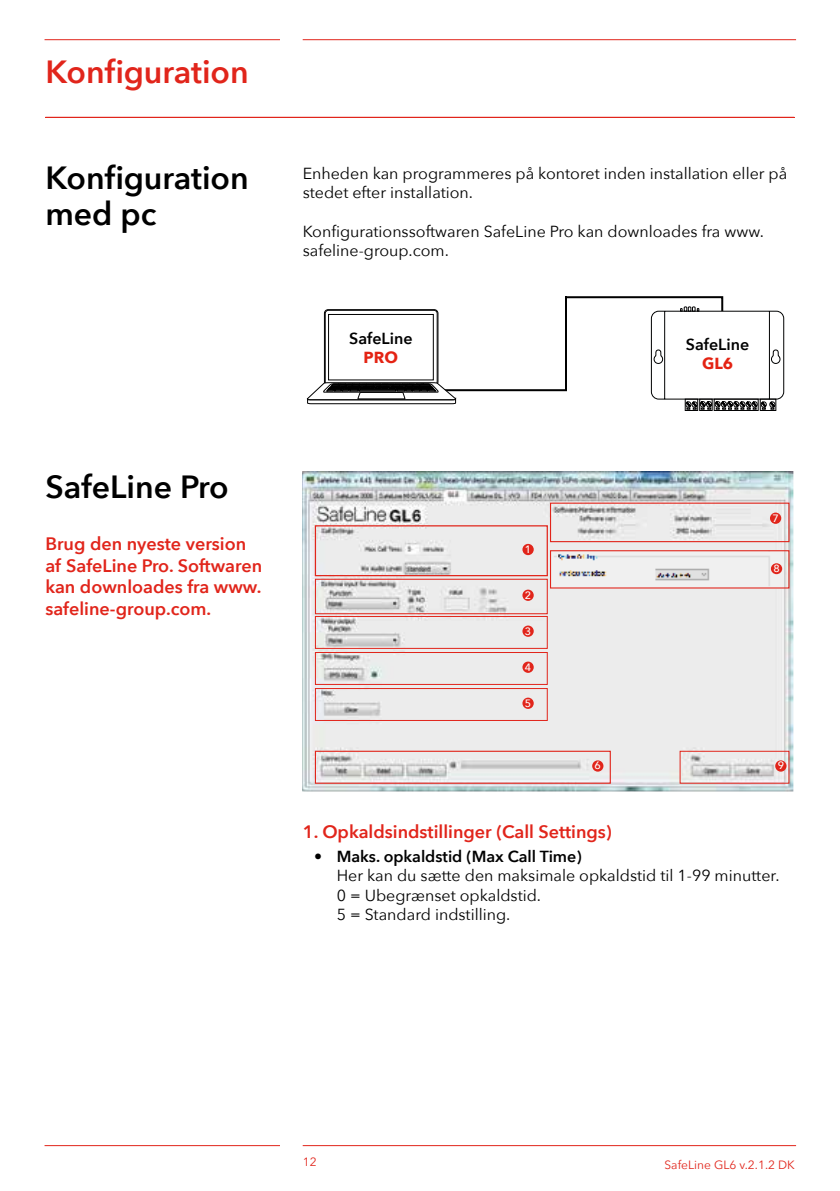
<style>
.page{position:relative;width:840px;height:1191px;background:#fff}
.page>*{position:absolute;margin:0;border:0;box-sizing:border-box;transform-origin:0 0}
.t1{font:600 32px/36px "Avenir Next";color:#000}
.t2{font:600 32px "Avenir Next";color:#e1251b}
.t3{font:600 18px/21.6px "Avenir Next";color:#e1251b}
.t4{font:16px/19.2px "Avenir Next";color:#000}
.t5{font:600 16px "Avenir Next";color:#000}
.t6{font:700 16px "Avenir Next";color:#e42313}
.t7{font:12px "Avenir Next";color:#e1251b}
.t8{font:500 10.6px "Avenir Next";color:#fff}
.t9{font:500 10.4px "Avenir Next";color:#fff}
.s1{font-weight:600}
</style>
<div class="page">
<hr style="left:302px;top:1145px;width:493px;height:1px;background:#e1251b">
<hr style="left:44px;top:1145px;width:236px;height:1px;background:#e1251b">
<hr style="left:302px;top:39px;width:493px;height:1px;background:#e1251b">
<hr style="left:44px;top:39px;width:236px;height:1px;background:#e1251b">
<svg style="left:45px;top:117px;width:749px;height:1px"></svg>
<img style="left:302px;top:471px;width:490px;height:321px">
<div style="left:314px;top:525px;width:233px;height:51px;border:1px solid #e1251b"></div>
<div style="left:522px;top:544px;width:11px;height:11px;background:#e1251b;border-radius:50%"></div>
<div style="left:315px;top:579px;width:232px;height:35px;border:1px solid #e1251b"></div>
<div style="left:522px;top:589px;width:11px;height:12px;background:#e1251b;border-radius:50%"></div>
<div style="left:315px;top:616px;width:232px;height:33px;border:1px solid #e1251b"></div>
<div style="left:522px;top:625px;width:11px;height:12px;background:#e1251b;border-radius:50%"></div>
<div style="left:315px;top:652px;width:232px;height:33px;border:1px solid #e1251b"></div>
<div style="left:522px;top:661px;width:11px;height:12px;background:#e1251b;border-radius:50%"></div>
<div style="left:315px;top:688px;width:232px;height:33px;border:1px solid #e1251b"></div>
<div style="left:522px;top:697px;width:11px;height:12px;background:#e1251b;border-radius:50%"></div>
<div style="left:315px;top:750px;width:295px;height:33px;border:1px solid #e1251b"></div>
<div style="left:592px;top:760px;width:11px;height:11px;background:#e1251b;border-radius:50%"></div>
<div style="left:549px;top:502px;width:240px;height:40px;border:1px solid #e1251b"></div>
<svg style="left:769px;top:512px;width:11px;height:12px"></svg>
<div style="left:679px;top:751px;width:109px;height:32px;border:1px solid #e1251b"></div>
<div style="left:774px;top:760px;width:12px;height:11px;background:#e1251b;border-radius:50%"></div>
<img style="left:551px;top:552px;width:230px;height:34px">
<div style="left:549px;top:550px;width:240px;height:38px;border:1px solid #e1251b"></div>
<div style="left:770px;top:563px;width:11px;height:11px;background:#e1251b;border-radius:50%"></div>
<div style="left:684px;top:399px;width:13px;height:12px;border:1px solid #020203"></div>
<div style="left:699px;top:399px;width:13px;height:12px;border:1px solid #020203"></div>
<div style="left:713px;top:399px;width:45px;height:12px;border:1px solid #020203"></div>
<div style="left:759px;top:399px;width:16px;height:12px;border:1px solid #020203"></div>
<svg style="left:307px;top:296px;width:477px;height:113px"></svg>
<h1 class="t2" style="left:45px;top:44px;width:205px">Konfiguration</h1>
<h1 class="t1" style="left:45px;top:159px;width:205px">Konfiguration med pc</h1>
<p class="t4" style="left:302px;top:163px;width:486px">Enheden kan programmeres på kontoret inden installation eller på stedet efter installation.</p>
<p class="t4" style="left:302px;top:221px;width:462px">Konfigurationssoftwaren SafeLine Pro kan downloades fra www. safeline-group.com.</p>
<h1 class="t1" style="left:45px;top:467px;width:185px">SafeLine Pro</h1>
<p class="t3" style="left:45px;top:532px;width:218px">Brug den nyeste version af SafeLine Pro. Softwaren kan downloades fra www. safeline-group.com.</p>
<p class="t5" style="left:349px;top:324px;width:65px">SafeLine</p>
<p class="t6" style="left:363px;top:343px;width:36px">PRO</p>
<p class="t8" style="left:524px;top:540px;width:8px">1</p>
<p class="t8" style="left:524px;top:586px;width:8px">2</p>
<p class="t8" style="left:524px;top:622px;width:8px">3</p>
<p class="t8" style="left:524px;top:658px;width:8px">4</p>
<p class="t8" style="left:524px;top:694px;width:8px">5</p>
<p class="t8" style="left:594px;top:756px;width:8px">6</p>
<p class="t5" style="left:685px;top:330px;width:65px">SafeLine</p>
<p class="t6" style="left:701px;top:349px;width:33px">GL6</p>
<p class="t8" style="left:772px;top:509px;width:8px">7</p>
<p class="t9" style="left:773px;top:559px;width:8px">8</p>
<p class="t8" style="left:777px;top:756px;width:8px">9</p>
<p class="t3" style="left:302px;top:820px;width:310px">1. Opkaldsindstillinger (Call Settings)</p>
<p class="t4" style="left:336px;top:846px;width:444px;text-indent:-23px">• <span class="s1">Maks. opkaldstid (Max Call Time)<br></span>Her kan du sætte den maksimale opkaldstid til 1-99 minutter.<br>0 = Ubegrænset opkaldstid.<br>5 = Standard indstilling.</p>
<p class="t7" style="left:302px;top:1151px;width:15px">12</p>
<p class="t7" style="left:664px;top:1154px;width:132px">SafeLine GL6 v.2.1.2 DK</p>
</div>
